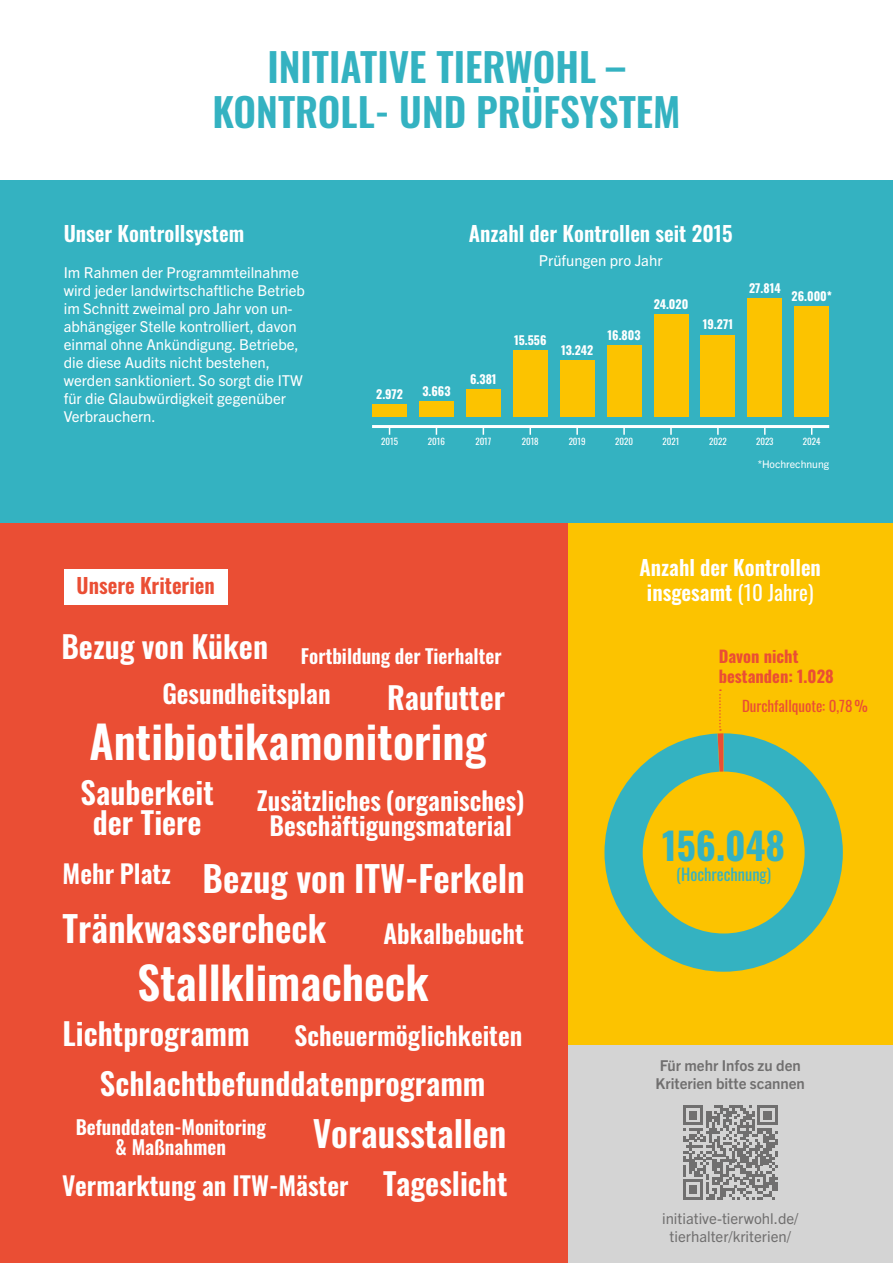
<style>
.page{position:relative;width:893px;height:1263px;background:#fff}
.page>*{position:absolute;margin:0;border:0;box-sizing:border-box;transform-origin:0 0}
.t1{font:600 45px "Oswald";color:#fff}
.t2{font:600 39.3px/44.1px "Oswald";color:#34b2c1;text-align:center}
.t3{font:700 37.5px "Oswald";color:#34b2c1}
.t4{font:600 35.7px "Oswald";color:#fff}
.t5{font:600 30.6px/30.6px "Oswald";color:#fff;text-align:center}
.t6{font:600 25.5px/25.5px "Oswald";color:#fff;text-align:center}
.t7{font:600 21px/25.5px "Oswald";color:#fff;text-align:center}
.t8{font:600 21px "Oswald";color:#ea4e34}
.t9{font:600 19.5px/19.5px "Oswald";color:#fff;text-align:center}
.t10{font:700 16.5px/19.8px "Oswald";color:#ea4e34}
.t11{font:16.5px "Oswald";color:#34b2c1}
.t12{font:15px/18px "Trade Gothic Next LT Pro";color:#fff}
.t13{font:15px/18px "Trade Gothic Next LT Pro";color:#706f6f;text-align:center}
.t14{font:700 15px/18px "Trade Gothic Next LT Pro";color:#706f6f}
.t15{font:15px "Oswald";color:#ea4e34}
.t16{font:700 12px "Oswald";color:#fff}
.t17{font:10.5px "Trade Gothic Next LT Pro";color:#fff}
.t18{font:9px "Oswald";color:#fff}
.s1{font-size:30.6px}
.s2{font-weight:400}
</style>
<div class="page">
<div style="left:567px;top:1044px;width:326px;height:219px;background:#d4d4d4"></div>
<div style="left:567px;top:522px;width:326px;height:522px;background:#fcc300"></div>
<div style="left:0;top:522px;width:567px;height:741px;background:#ea4e34"></div>
<div style="left:0;top:180px;width:893px;height:342px;background:#34b2c1"></div>
<div style="left:64px;top:569px;width:164px;height:36px;background:#fff"></div>
<div style="left:604px;top:733px;width:239px;height:239px;background:#34b2c1;border-radius:118px"></div>
<div style="left:643px;top:771px;width:162px;height:162px;background:#fcc300;border-radius:50%"></div>
<svg style="left:718px;top:689px;width:5px;height:83px"></svg>
<svg style="left:683px;top:1105px;width:94px;height:94px"></svg>
<hr style="left:372px;top:425px;width:457px;height:3px;background:#fff">
<div style="left:747px;top:298px;width:35px;height:119px;background:#fcc300"></div>
<div style="left:794px;top:306px;width:35px;height:111px;background:#fcc300"></div>
<svg style="left:529px;top:428px;width:2px;height:7px"></svg>
<svg style="left:576px;top:428px;width:2px;height:7px"></svg>
<svg style="left:623px;top:428px;width:2px;height:7px"></svg>
<svg style="left:670px;top:428px;width:2px;height:7px"></svg>
<svg style="left:717px;top:428px;width:2px;height:7px"></svg>
<svg style="left:764px;top:428px;width:2px;height:7px"></svg>
<div style="left:372px;top:404px;width:35px;height:13px;background:#fcc300"></div>
<div style="left:419px;top:401px;width:35px;height:16px;background:#fcc300"></div>
<div style="left:466px;top:390px;width:35px;height:27px;background:#fcc300"></div>
<div style="left:513px;top:351px;width:35px;height:66px;background:#fcc300"></div>
<div style="left:560px;top:360px;width:35px;height:57px;background:#fcc300"></div>
<div style="left:607px;top:345px;width:35px;height:72px;background:#fcc300"></div>
<div style="left:653px;top:315px;width:35px;height:102px;background:#fcc300"></div>
<div style="left:700px;top:335px;width:35px;height:82px;background:#fcc300"></div>
<h2 class="t2" style="left:212px;top:48px;width:470px">INITIATIVE TIERWOHL –<br>KONTROLL- UND PRÜFSYSTEM</h2>
<h3 class="t7" style="left:64px;top:222px;width:182px">Unser Kontrollsystem</h3>
<p class="t12" style="left:64px;top:263px;width:243px">Im Rahmen der Programmteilnahme wird jeder landwirtschaftliche Betrieb im Schnitt zweimal pro Jahr von un&shy;abhängiger Stelle kontrolliert, davon einmal ohne Ankündigung. Betriebe, die diese Audits nicht bestehen, werden sanktioniert. So sorgt die ITW für die Glaubwürdigkeit gegenüber Verbrauchern.</p>
<p class="t16" style="left:376px;top:388px;width:28px">2.972</p>
<p class="t16" style="left:422px;top:385px;width:30px">3.663</p>
<h3 class="t7" style="left:469px;top:222px;width:265px">Anzahl der Kontrollen seit 2015</h3>
<p class="t12" style="left:539px;top:251px;width:125px">Prüfungen pro Jahr</p>
<p class="t16" style="left:470px;top:373px;width:28px">6.381</p>
<p class="t16" style="left:514px;top:334px;width:34px">15.556</p>
<p class="t16" style="left:561px;top:344px;width:34px">13.242</p>
<p class="t16" style="left:608px;top:329px;width:35px">16.803</p>
<p class="t16" style="left:654px;top:298px;width:36px">24.020</p>
<p class="t16" style="left:703px;top:318px;width:32px">19.271</p>
<p class="t16" style="left:749px;top:282px;width:33px">27.814</p>
<p class="t16" style="left:791px;top:290px;width:42px">26.000*</p>
<p class="t18" style="left:381px;top:434px;width:18px">2015</p>
<p class="t18" style="left:428px;top:434px;width:19px">2016</p>
<p class="t18" style="left:475px;top:434px;width:17px">2017</p>
<p class="t18" style="left:522px;top:434px;width:19px">2018</p>
<p class="t18" style="left:569px;top:434px;width:19px">2019</p>
<p class="t18" style="left:615px;top:434px;width:19px">2020</p>
<p class="t18" style="left:663px;top:434px;width:18px">2021</p>
<p class="t18" style="left:709px;top:434px;width:19px">2022</p>
<p class="t18" style="left:756px;top:434px;width:19px">2023</p>
<p class="t18" style="left:803px;top:434px;width:19px">2024</p>
<h3 class="t8" style="left:77px;top:575px;width:140px">Unsere Kriterien</h3>
<h3 class="t5" style="left:61px;top:633px;width:208px">Bezug von Küken</h3>
<h3 class="t9" style="left:301px;top:648px;width:202px">Fortbildung der Tierhalter</h3>
<h3 class="t6" style="left:162px;top:682px;width:170px">Gesundheitsplan</h3>
<h3 class="t5" style="left:387px;top:684px;width:120px">Raufutter</h3>
<h1 class="t1" style="left:90px;top:718px;width:398px">Antibiotikamonitoring</h1>
<h3 class="t5" style="left:81px;top:779px;width:135px">Sauberkeit der Tiere</h3>
<h3 class="t6" style="left:257px;top:789px;width:269px">Zusätzliches (organisches)<br>Beschäftigungsmaterial</h3>
<h3 class="t6" style="left:63px;top:863px;width:110px">Mehr Platz</h3>
<h3 class="t4" style="left:203px;top:860px;width:324px">Bezug von ITW-Ferkeln</h3>
<h3 class="t4" style="left:63px;top:910px;width:265px">Tränkwassercheck</h3>
<h3 class="t6" style="left:384px;top:922px;width:142px">Abkalbebucht</h3>
<h1 class="t1" style="left:138px;top:959px;width:293px">Stallklimacheck</h1>
<h3 class="t5" style="left:63px;top:1020px;width:189px">Lichtprogramm</h3>
<h3 class="t6" style="left:295px;top:1024px;width:229px">Scheuermöglichkeiten</h3>
<h3 class="t5" style="left:100px;top:1070px;width:387px">Schlachtbefunddatenprogramm</h3>
<h3 class="t9" style="left:76px;top:1119px;width:192px">Befunddaten-Monitoring &amp; Maßnahmen</h3>
<h3 class="t4" style="left:313px;top:1114px;width:195px">Vorausstallen</h3>
<h3 class="t6" style="left:62px;top:1174px;width:447px">Vermarktung an ITW-Mäster <span class="s1">Tageslicht</span></h3>
<p class="t17" style="left:758px;top:457px;width:73px">*Hochrechnung</p>
<h3 class="t7" style="left:640px;top:556px;width:183px">Anzahl der Kontrollen insgesamt <span class="s2">(10 Jahre)</span></h3>
<p class="t10" style="left:719px;top:647px;width:116px">Davon nicht bestanden: 1.028</p>
<p class="t15" style="left:742px;top:692px;width:127px">Durchfallquote: 0,78%</p>
<h3 class="t3" style="left:662px;top:826px;width:124px">156.048</h3>
<p class="t11" style="left:676px;top:859px;width:96px">(Hochrechnung)</p>
<p class="t14" style="left:656px;top:1056px;width:151px">Für mehr Infos zu den<br>Kriterien bitte scannen</p>
<p class="t13" style="left:662px;top:1209px;width:138px">initiative-tierwohl.de/ tierhalter/kriterien/</p>
</div>
